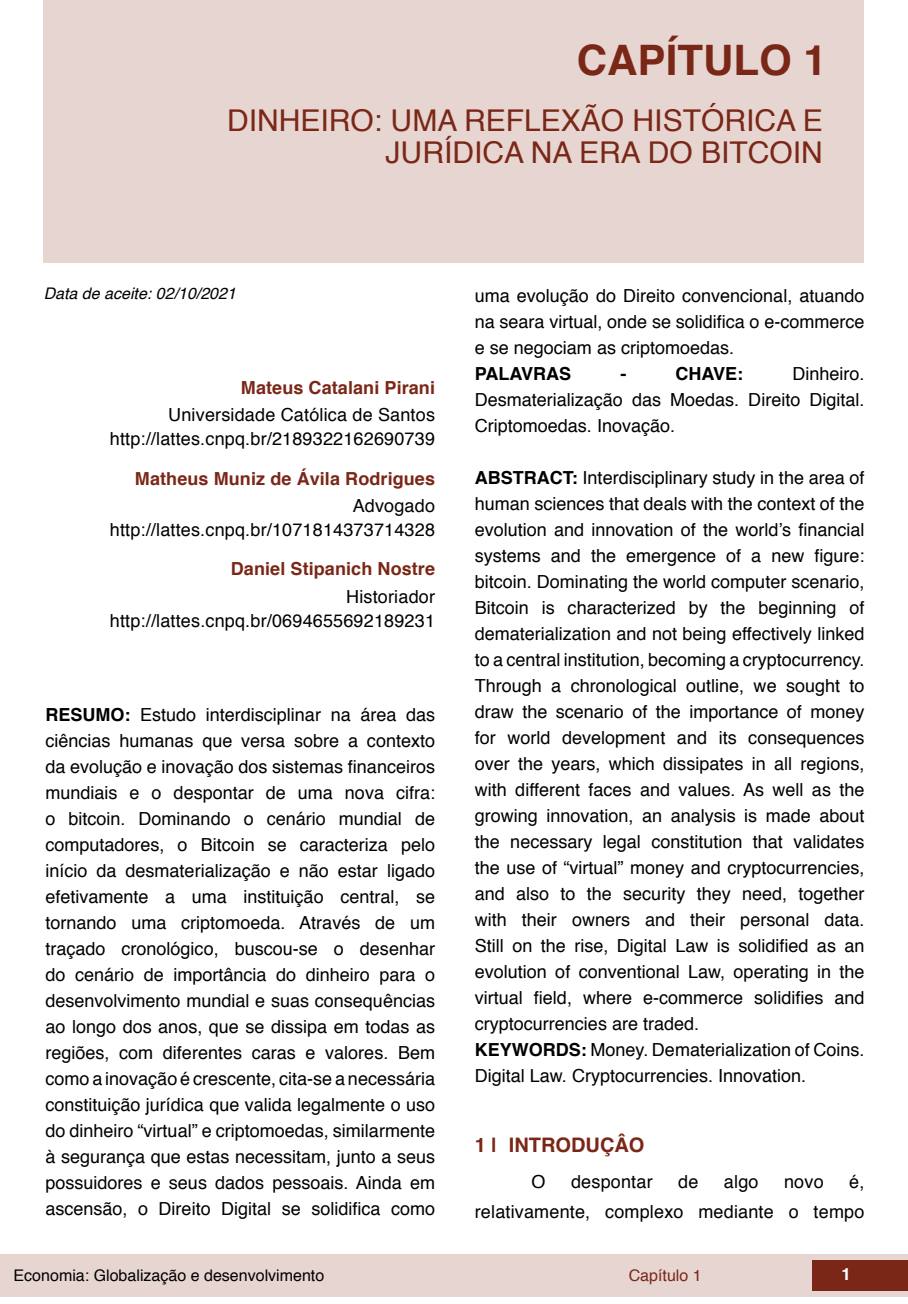
<style>
.page{position:relative;width:908px;height:1304px;background:#fff}
.page>*{position:absolute;margin:0;border:0;box-sizing:border-box;transform-origin:0 0}
.t1{font:700 42px "Helvetica";color:#7a2717}
.t2{font:30px/32px "Helvetica";color:#7a2717;text-align:right}
.t3{font:700 20px "Helvetica";color:#7a2717}
.t4{font:18px/26px "Helvetica";color:#000;text-align:right}
.t5{font:700 18px "Helvetica";letter-spacing:.005em;color:#7a2717}
.t6{font:700 18px "Helvetica";color:#000}
.t7{font:700 16.8px "Helvetica";color:#fff}
.t8{font:16px "Helvetica";color:#000}
.t9{font:italic 16px "Helvetica";color:#000}
.t10{font:16px "Helvetica";color:#7a2717}
.s1{font-weight:700}
</style>
<div class="page">
<div style="left:0;top:1254px;width:906px;height:43px;background:#e6d5d1"></div>
<div style="left:812px;top:1261px;width:95px;height:30px;background:#7a2717"></div>
<div style="left:44px;top:0;width:819px;height:263px;background:#e6d5d1"></div>
<h1 class="t1" style="left:576px;top:26px;width:251px">CAPÍTULO 1</h1>
<h2 class="t2" style="left:227px;top:106px;width:597px">DINHEIRO: UMA REFLEXÃO HISTÓRICA E<br>JURÍDICA NA ERA DO BITCOIN</h2>
<p class="t9" style="left:44px;top:280px;width:194px">Data de aceite: 02/10/2021</p>
<p class="t5" style="left:241px;top:373px;width:195px">Mateus Catalani Pirani</p>
<p class="t4" style="left:110px;top:404px;width:326px;line-height:24px">Universidade Católica de Santos http://lattes.cnpq.br/2189322162690739</p>
<p class="t5" style="left:135px;top:464px;width:301px">Matheus Muniz de Ávila Rodrigues</p>
<p class="t4" style="left:110px;top:494px;width:326px;line-height:24px">Advogado http://lattes.cnpq.br/1071814373714328</p>
<p class="t5" style="left:231px;top:554px;width:206px">Daniel Stipanich Nostre</p>
<p class="t4" style="left:110px;top:585px;width:326px;line-height:24px">Historiador http://lattes.cnpq.br/0694655692189231</p>
<p class="t4" style="left:45px;top:702px;width:391px;text-align:justify"><span class="s1">RESUMO:</span> Estudo interdisciplinar na área das ciências humanas que versa sobre a contexto da evolução e inovação dos sistemas financeiros mundiais e o despontar de uma nova cifra: o bitcoin. Dominando o cenário mundial de computadores, o Bitcoin se caracteriza pelo início da desmaterialização e não estar ligado efetivamente a uma instituição central, se tornando uma criptomoeda. Através de um traçado cronológico, buscou-se o desenhar do cenário de importância do dinheiro para o desenvolvimento mundial e suas consequências ao longo dos anos, que se dissipa em todas as regiões, com diferentes caras e valores. Bem como a inovação é crescente, cita-se a necessária constituição jurídica que valida legalmente o uso do dinheiro “virtual” e criptomoedas, similarmente à segurança que estas necessitam, junto a seus possuidores e seus dados pessoais. Ainda em ascensão, o Direito Digital se solidifica como</p>
<p class="t4" style="left:474px;top:284px;width:391px;text-align:justify">uma evolução do Direito convencional, atuando na seara virtual, onde se solidifica o e-commerce e se negociam as criptomoedas.</p>
<p class="t6" style="left:474px;top:360px;width:98px">PALAVRAS</p>
<p class="t6" style="left:620px;top:360px;width:7px">-</p>
<p class="t6" style="left:675px;top:360px;width:69px">CHAVE:</p>
<p class="t4" style="left:474px;top:362px;width:391px;text-align:justify;text-indent:317px">Dinheiro.<br>Desmaterialização das Moedas. Direito Digital.<br>Criptomoedas. Inovação.</p>
<p class="t4" style="left:474px;top:466px;width:391px;text-align:left"><span class="s1">ABSTRACT:</span> Interdisciplinary study in the area of human sciences that deals with the context of the evolution and innovation of the world’s financial systems and the emergence of a new figure: bitcoin. Dominating the world computer scenario, Bitcoin is characterized by the beginning of dematerialization and not being effectively linked to a central institution, becoming a cryptocurrency.<br>Through a chronological outline, we sought to draw the scenario of the importance of money for world development and its consequences over the years, which dissipates in all regions, with different faces and values. As well as the growing innovation, an analysis is made about the necessary legal constitution that validates the use of “virtual” money and cryptocurrencies, and also to the security they need, together with their owners and their personal data.<br>Still on the rise, Digital Law is solidified as an evolution of conventional Law, operating in the virtual field, where e-commerce solidifies and cryptocurrencies are traded.<br><span class="s1">KEYWORDS:</span> Money. Dematerialization of Coins.<br>Digital Law. Cryptocurrencies. Innovation.</p>
<p class="t3" style="left:474px;top:1129px;width:171px">1 | INTRODUÇÂO</p>
<p class="t4" style="left:531px;top:1169px;width:16px">O</p>
<p class="t4" style="left:571px;top:1169px;width:83px">despontar</p>
<p class="t4" style="left:678px;top:1169px;width:22px">de</p>
<p class="t4" style="left:723px;top:1169px;width:36px">algo</p>
<p class="t4" style="left:783px;top:1169px;width:41px">novo</p>
<p class="t4" style="left:474px;top:1167px;width:391px;line-height:30px">é,<br>relativamente, complexo mediante o tempo</p>
<p class="t8" style="left:14px;top:1263px;width:312px">Economia: Globalização e desenvolvimento</p>
<p class="t10" style="left:628px;top:1263px;width:74px">Capítulo 1</p>
<p class="t7" style="left:841px;top:1261px;width:11px">1</p>
</div>
